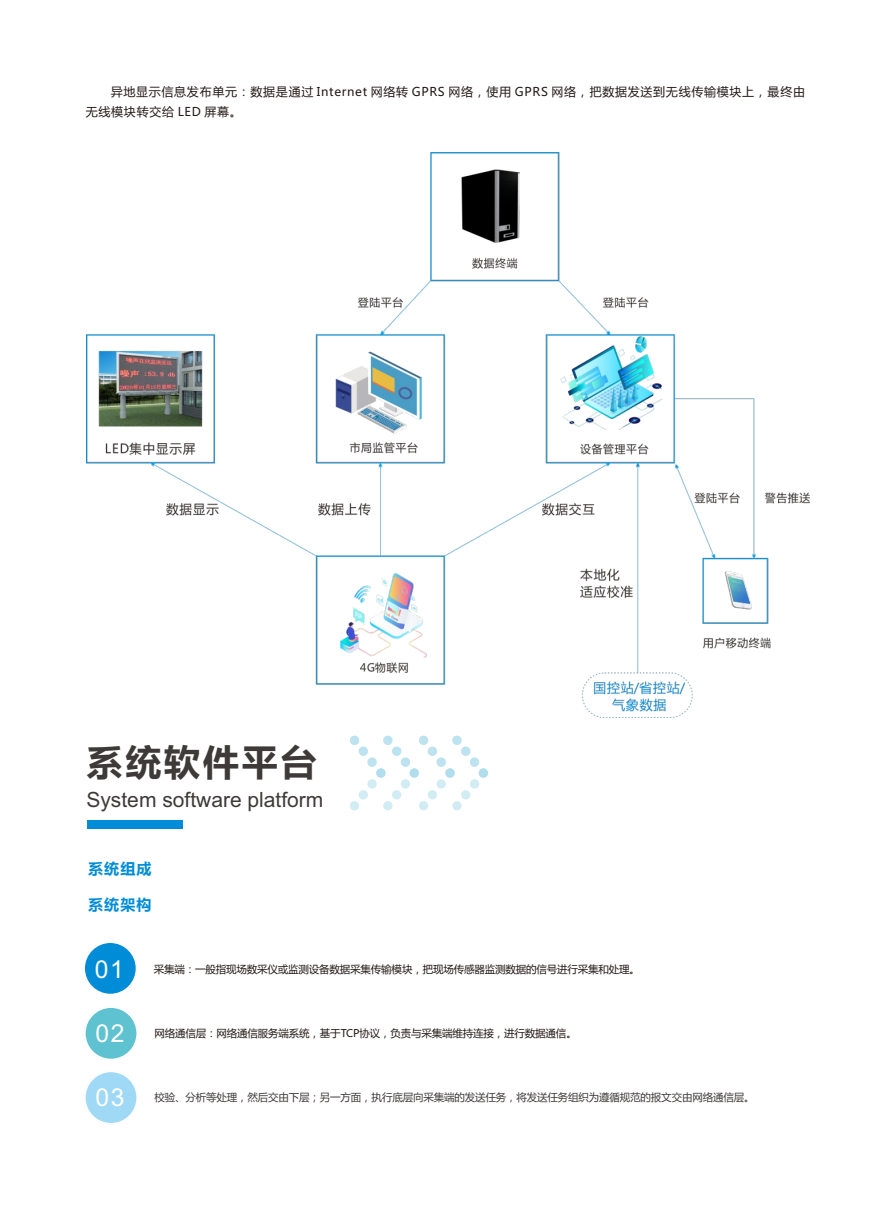
<style>
.page{position:relative;width:893px;height:1212px;background:#fff}
.page>*{position:absolute;margin:0;border:0;box-sizing:border-box;transform-origin:0 0}
.t1{font:700 36px "Microsoft Ya Hei";letter-spacing:.075em;color:#3e3a39}
.t2{font:24.75px "Arial";color:#fff}
.t3{font:21px "Arial";color:#3e3a39}
.t4{font:700 15px "Microsoft Ya Hei";letter-spacing:.075em;color:#008cd6}
.t5{font:12px/20.5px "Microsoft Ya Hei";letter-spacing:.06em;color:#231916}
.t6{font:10.5px "Microsoft Ya Hei";letter-spacing:-.015em;color:#231916}
.t7{font:10.5px "Microsoft Ya Hei";letter-spacing:-.015em;color:#3e3a39}
</style>
<div class="page">
<img style="left:86px;top:153px;width:723px;height:564px">
<div style="left:87px;top:820px;width:96px;height:9px;background:#008cd6"></div>
<svg style="left:349px;top:735px;width:139px;height:76px"></svg>
<div style="left:83px;top:941px;width:55px;height:55px;background:#008cd6;border:2px solid #fff;border-radius:50%"></div>
<div style="left:84px;top:1006px;width:55px;height:55px;background:#5ec2d0;border:2px solid #fdfdfd;border-radius:50%"></div>
<div style="left:84px;top:1070px;width:55px;height:55px;background:#9fd9f6;border:2px solid #fdfdfd;border-radius:50%"></div>
<p class="t5" style="left:86px;top:82px;width:721px;text-indent:25px">异地显示信息发布单元：数据是通过 Internet 网络转 GPRS 网络，使用 GPRS 网络，把数据发送到无线传输模块上，最终由无线模块转交给 LED 屏幕。</p>
<h1 class="t1" style="left:87px;top:746px;width:231px">系统软件平台</h1>
<h3 class="t3" style="left:86px;top:792px;width:238px">System software platform</h3>
<h3 class="t4" style="left:88px;top:862px;width:65px">系统组成</h3>
<h3 class="t4" style="left:88px;top:898px;width:65px">系统架构</h3>
<h2 class="t2" style="left:95px;top:959px;width:30px">01</h2>
<p class="t6" style="left:154px;top:964px;width:488px">采集端：一般指现场数采仪或监测设备数据采集传输模块，把现场传感器监测数据的信号进行采集和处理。</p>
<h2 class="t2" style="left:96px;top:1024px;width:30px">02</h2>
<p class="t6" style="left:154px;top:1028px;width:424px">网络通信层：网络通信服务端系统，基于TCP协议，负责与采集端维持连接，进行数据通信。</p>
<h2 class="t2" style="left:96px;top:1088px;width:30px">03</h2>
<p class="t7" style="left:154px;top:1093px;width:602px">校验、分析等处理，然后交由下层；另一方面，执行底层向采集端的发送任务，将发送任务组织为遵循规范的报文交由网络通信层。</p>
</div>
